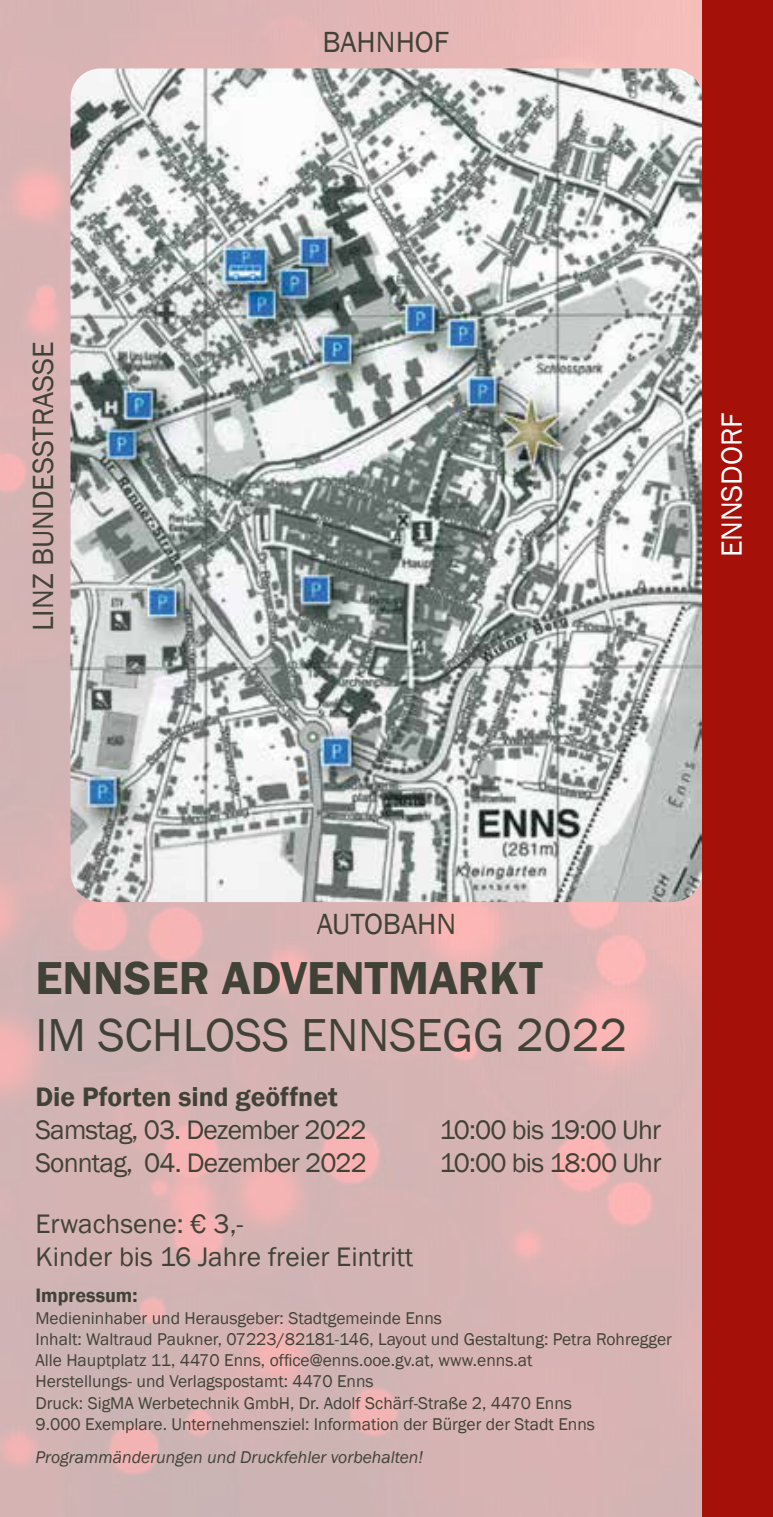
<style>
.page{position:relative;width:773px;height:1517px;background:#fff}
.page>*{position:absolute;margin:0;border:0;box-sizing:border-box;transform-origin:0 0}
.t1{font:47.5px "Franklin Gothic";color:#414237}
.t2{font:600 47.5px "Franklin Gothic";color:#414237}
.t3{font:30px "Franklin Gothic";color:#414237}
.t4{font:30px "Franklin Gothic";color:#fff}
.t5{font:27.5px "Franklin Gothic";letter-spacing:-.03em;color:#414237}
.t6{font:27.5px/33px "Franklin Gothic";color:#414237}
.t7{font:600 27.5px "Franklin Gothic";color:#414237}
.t8{font:600 20px "Franklin Gothic";color:#414237}
.t9{font:17.5px/21.2px "Franklin Gothic";color:#414237}
.t10{font:italic 17.5px "Franklin Gothic";color:#414237}
</style>
<div class="page">
<img style="left:70px;top:68px;width:632px;height:834px">
<div style="left:702px;top:0;width:70px;height:1517px;background:#a51008"></div>
<h2 class="t3" style="left:322px;top:23px;width:128px">BAHNHOF</h2>
<h2 class="t3" style="left:24px;top:631px;width:292px;rotate:-90deg">LINZ BUNDESSTRASSE</h2>
<h2 class="t4" style="left:713px;top:557px;width:146px;rotate:-90deg">ENNSDORF</h2>
<h2 class="t3" style="left:317px;top:905px;width:141px">AUTOBAHN</h2>
<h1 class="t2" style="left:35px;top:949px;width:509px">ENNSER ADVENTMARKT</h1>
<h1 class="t1" style="left:35px;top:1006px;width:593px">IM SCHLOSS ENNSEGG 2022</h1>
<h3 class="t7" style="left:35px;top:1080px;width:304px">Die Pforten sind geöffnet</h3>
<h3 class="t5" style="left:35px;top:1113px;width:332px">Samstag, 03. Dezember 2022</h3>
<h3 class="t5" style="left:439px;top:1113px;width:223px">10:00 bis 19:00 Uhr</h3>
<h3 class="t5" style="left:35px;top:1146px;width:333px">Sonntag, 04. Dezember 2022</h3>
<h3 class="t5" style="left:439px;top:1146px;width:223px">10:00 bis 18:00 Uhr</h3>
<h3 class="t6" style="left:35px;top:1207px;width:379px">Erwachsene: € 3,-<br>Kinder bis 16 Jahre freier Eintritt</h3>
<p class="t8" style="left:35px;top:1283px;width:104px">Impressum:</p>
<p class="t9" style="left:35px;top:1307px;width:638px">Medieninhaber und Herausgeber: Stadtgemeinde Enns<br>Inhalt: Waltraud Paukner, 07223/82181-146, Layout und Gestaltung: Petra Rohregger Alle Hauptplatz 11, 4470 Enns, office@enns.ooe.gv.at, www.enns.at<br>Herstellungs- und Verlagspostamt: 4470 Enns<br>Druck: SigMA Werbetechnik GmbH, Dr. Adolf Schärf-Straße 2, 4470 Enns<br>9.000 Exemplare. Unternehmensziel: Information der Bürger der Stadt Enns</p>
<p class="t10" style="left:35px;top:1446px;width:389px">Programmänderungen und Druckfehler vorbehalten!</p>
</div>
